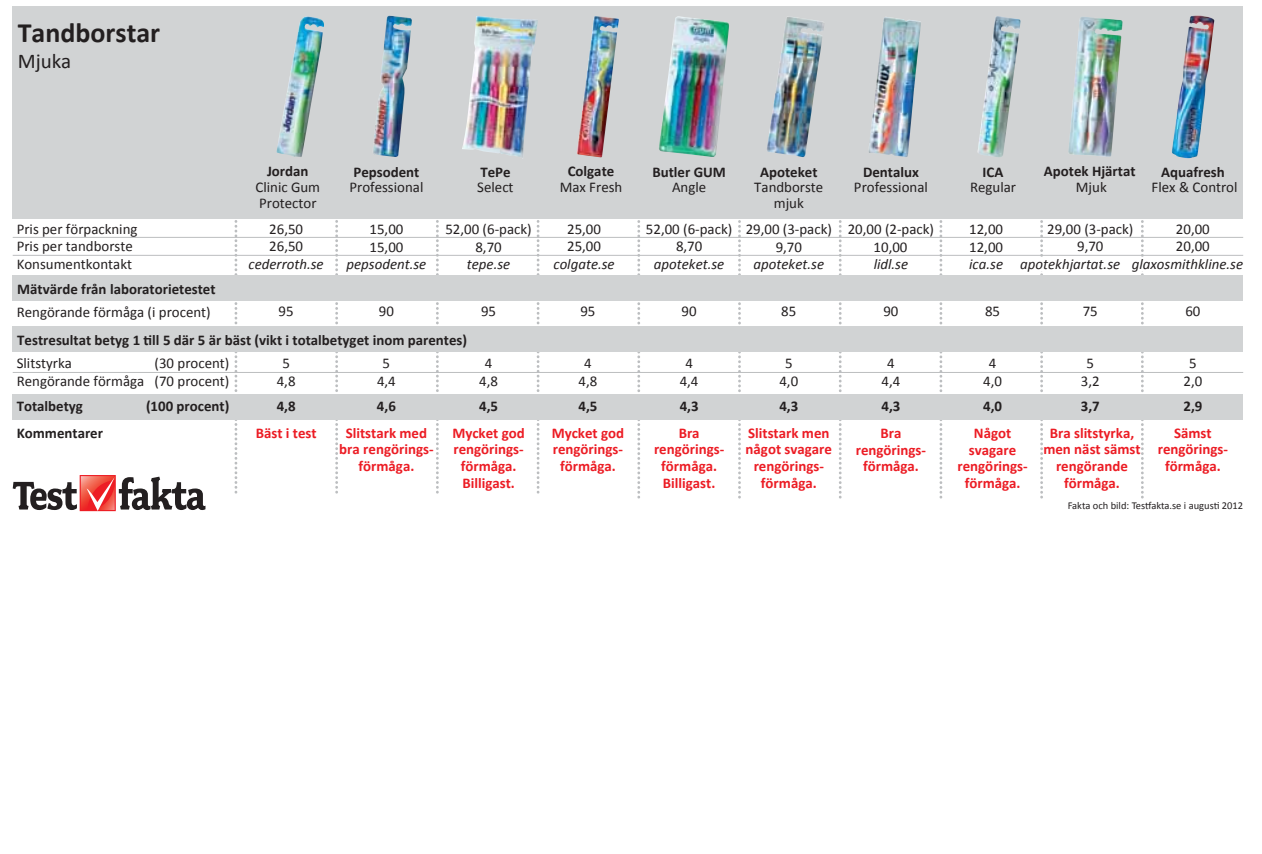
<style>
.page{position:relative;width:1262px;height:854px;background:#fff}
.page>*{position:absolute;margin:0;border:0;box-sizing:border-box;transform-origin:0 0}
.t1{font:700 28px "Calibri";color:#231f20}
.t2{font:21px "Calibri";color:#231f20}
.t3{font:14.88px/17.8px "Calibri";color:#231f20;text-align:center}
.t4{font:700 14.88px/16.6px "Calibri";color:#ec1c24;text-align:center}
.t5{font:700 14.88px "Calibri";color:#231f20}
.t6{font:italic 14.88px "Calibri";color:#231f20}
.t7{font:10.5px "Calibri";color:#231f20}
</style>
<div class="page">
<svg style="left:235px;top:220px;width:2px;height:272px"></svg>
<svg style="left:335px;top:220px;width:3px;height:272px"></svg>
<svg style="left:436px;top:220px;width:3px;height:272px"></svg>
<svg style="left:537px;top:220px;width:2px;height:272px"></svg>
<svg style="left:637px;top:220px;width:3px;height:277px"></svg>
<svg style="left:738px;top:220px;width:3px;height:277px"></svg>
<svg style="left:939px;top:220px;width:3px;height:277px"></svg>
<svg style="left:1040px;top:220px;width:3px;height:277px"></svg>
<svg style="left:1141px;top:220px;width:3px;height:277px"></svg>
<svg style="left:839px;top:220px;width:2px;height:277px"></svg>
<div style="left:13px;top:276px;width:1230px;height:25px;background:#d1d3d4"></div>
<div style="left:13px;top:326px;width:1230px;height:26px;background:#d1d3d4"></div>
<div style="left:13px;top:6px;width:1230px;height:213px;background:#d1d3d4"></div>
<div style="left:13px;top:394px;width:1230px;height:25px;background:#d1d3d4"></div>
<svg style="left:13px;top:475px;width:192px;height:36px"></svg>
<hr style="left:13px;top:237px;width:1230px;height:1px;background:#bcbec0">
<hr style="left:13px;top:372px;width:1230px;height:1px;background:#bcbec0">
<hr style="left:13px;top:255px;width:1230px;height:1px;background:#bcbec0">
<img style="left:276px;top:16px;width:48px;height:141px">
<img style="left:373px;top:16px;width:39px;height:141px">
<img style="left:462px;top:16px;width:76px;height:143px">
<img style="left:577px;top:16px;width:42px;height:142px">
<img style="left:659px;top:16px;width:70px;height:141px">
<img style="left:767px;top:17px;width:57px;height:140px">
<img style="left:869px;top:17px;width:52px;height:140px">
<img style="left:977px;top:16px;width:43px;height:141px">
<img style="left:1068px;top:17px;width:54px;height:140px">
<img style="left:1172px;top:15px;width:42px;height:143px">
<div style="left:1036px;top:258px;width:11px;height:13px;background:#fff"></div>
<div style="left:1139px;top:258px;width:10px;height:13px;background:#fff"></div>
<h1 class="t1" style="left:18px;top:15px;width:144px">Tandborstar</h1>
<h2 class="t2" style="left:18px;top:48px;width:55px">Mjuka</h2>
<p class="t5" style="left:267px;top:162px;width:43px">Jordan</p>
<p class="t3" style="left:255px;top:179px;width:66px;line-height:15.8px;text-align:left">Clinic Gum<br>Protector</p>
<p class="t5" style="left:353px;top:162px;width:67px">Pepsodent</p>
<p class="t3" style="left:349px;top:178px;width:75px">Professional</p>
<p class="t5" style="left:480px;top:162px;width:32px">TePe</p>
<p class="t3" style="left:477px;top:178px;width:38px">Select</p>
<p class="t5" style="left:568px;top:162px;width:48px">Colgate</p>
<p class="t3" style="left:560px;top:178px;width:64px">Max Fresh</p>
<p class="t5" style="left:652px;top:162px;width:75px">Butler GUM</p>
<p class="t3" style="left:672px;top:178px;width:36px">Angle</p>
<p class="t5" style="left:760px;top:162px;width:59px">Apoteket</p>
<p class="t3" style="left:754px;top:179px;width:71px;line-height:15.8px">Tandborste mjuk</p>
<p class="t5" style="left:863px;top:162px;width:57px">Dentalux</p>
<p class="t3" style="left:854px;top:178px;width:75px">Professional</p>
<p class="t5" style="left:982px;top:162px;width:22px">ICA</p>
<p class="t3" style="left:970px;top:178px;width:48px">Regular</p>
<p class="t5" style="left:1044px;top:162px;width:93px">Apotek Hjärtat</p>
<p class="t3" style="left:1076px;top:178px;width:32px">Mjuk</p>
<p class="t5" style="left:1161px;top:162px;width:65px">Aquafresh</p>
<p class="t3" style="left:1151px;top:178px;width:87px">Flex &amp; Control</p>
<p class="t3" style="left:17px;top:220px;width:122px;text-align:left">Pris per förpackning<br>Pris per tandborste<br>Konsumentkontakt</p>
<p class="t3" style="left:269px;top:220px;width:35px;text-align:left">26,50<br>26,50</p>
<p class="t6" style="left:249px;top:254px;width:77px">cederroth.se</p>
<p class="t3" style="left:369px;top:220px;width:35px;text-align:left">15,00<br>15,00</p>
<p class="t6" style="left:346px;top:254px;width:81px">pepsodent.se</p>
<p class="t3" style="left:445px;top:220px;width:88px">52,00 (6-pack)<br>8,70</p>
<p class="t6" style="left:467px;top:254px;width:45px">tepe.se</p>
<p class="t3" style="left:567px;top:220px;width:35px;text-align:left">25,00<br>25,00</p>
<p class="t6" style="left:553px;top:254px;width:63px">colgate.se</p>
<p class="t3" style="left:646px;top:220px;width:88px">52,00 (6-pack)<br>8,70</p>
<p class="t6" style="left:654px;top:254px;width:72px">apoteket.se</p>
<p class="t3" style="left:746px;top:220px;width:88px">29,00 (3-pack)<br>9,70</p>
<p class="t6" style="left:753px;top:254px;width:72px">apoteket.se</p>
<p class="t3" style="left:848px;top:220px;width:88px">20,00 (2-pack)<br>10,00</p>
<p class="t6" style="left:873px;top:254px;width:36px">lidl.se</p>
<p class="t3" style="left:969px;top:220px;width:35px;text-align:left">12,00<br>12,00</p>
<p class="t6" style="left:969px;top:254px;width:35px">ica.se</p>
<p class="t3" style="left:1047px;top:220px;width:88px">29,00 (3-pack)<br>9,70</p>
<p class="t3" style="left:1176px;top:220px;width:35px;text-align:left">20,00<br>20,00</p>
<p class="t6" style="left:1020px;top:254px;width:224px">apotekhjartat.se glaxosmithkline.se</p>
<p class="t5" style="left:17px;top:279px;width:200px">Mätvärde från laboratorietestet</p>
<p class="t3" style="left:17px;top:303px;width:196px">Rengörande förmåga (i procent)</p>
<p class="t3" style="left:279px;top:302px;width:17px">95</p>
<p class="t3" style="left:379px;top:302px;width:17px">90</p>
<p class="t3" style="left:481px;top:302px;width:17px">95</p>
<p class="t3" style="left:580px;top:302px;width:17px">95</p>
<p class="t3" style="left:681px;top:302px;width:17px">90</p>
<p class="t3" style="left:781px;top:302px;width:17px">85</p>
<p class="t3" style="left:883px;top:302px;width:17px">90</p>
<p class="t3" style="left:985px;top:302px;width:17px">85</p>
<p class="t3" style="left:1083px;top:302px;width:17px">75</p>
<p class="t3" style="left:1185px;top:302px;width:17px">60</p>
<p class="t5" style="left:17px;top:330px;width:451px">Testresultat betyg 1 till 5 där 5 är bäst (vikt i totalbetyget inom parentes)</p>
<p class="t3" style="left:17px;top:354px;width:129px;text-align:left">Slitstyrka<br>Rengörande förmåga</p>
<p class="t3" style="left:155px;top:354px;width:76px;text-align:left">(30 procent) (70 procent)</p>
<p class="t5" style="left:17px;top:397px;width:68px">Totalbetyg</p>
<p class="t5" style="left:146px;top:397px;width:85px">(100 procent)</p>
<p class="t5" style="left:277px;top:397px;width:20px">4,8</p>
<p class="t3" style="left:277px;top:354px;width:20px">5<br>4,8</p>
<p class="t3" style="left:377px;top:354px;width:20px">5<br>4,4</p>
<p class="t3" style="left:479px;top:354px;width:20px">4<br>4,8</p>
<p class="t3" style="left:578px;top:354px;width:20px">4<br>4,8</p>
<p class="t3" style="left:680px;top:354px;width:20px">4<br>4,4</p>
<p class="t3" style="left:779px;top:354px;width:20px">5<br>4,0</p>
<p class="t3" style="left:881px;top:354px;width:20px">4<br>4,4</p>
<p class="t3" style="left:983px;top:354px;width:20px">4<br>4,0</p>
<p class="t3" style="left:1081px;top:354px;width:20px">5<br>3,2</p>
<p class="t3" style="left:1183px;top:354px;width:20px">5<br>2,0</p>
<p class="t4" style="left:552px;top:424px;width:74px">Mycket god rengörings&shy;förmåga.</p>
<p class="t5" style="left:578px;top:397px;width:20px">4,5</p>
<p class="t5" style="left:1081px;top:397px;width:20px">3,7</p>
<p class="t5" style="left:479px;top:397px;width:20px">4,5</p>
<p class="t5" style="left:680px;top:397px;width:20px">4,3</p>
<p class="t5" style="left:1183px;top:397px;width:20px">2,9</p>
<p class="t5" style="left:377px;top:397px;width:20px">4,6</p>
<p class="t5" style="left:779px;top:397px;width:20px">4,3</p>
<p class="t5" style="left:881px;top:397px;width:20px">4,3</p>
<p class="t5" style="left:983px;top:397px;width:20px">4,0</p>
<p class="t4" style="left:957px;top:424px;width:72px">Något svagare rengörings&shy;förmåga.</p>
<p class="t4" style="left:1043px;top:424px;width:99px">Bra slitstyrka, men näst sämst rengörande förmåga.</p>
<p class="t4" style="left:452px;top:424px;width:74px">Mycket god rengörings&shy;förmåga.<br>Billigast.</p>
<p class="t4" style="left:339px;top:424px;width:96px">Slitstark med bra rengörings&shy;förmåga.</p>
<p class="t4" style="left:746px;top:424px;width:88px">Slitstark men något svagare rengörings&shy;förmåga.</p>
<p class="t4" style="left:256px;top:424px;width:62px">Bäst i test</p>
<p class="t4" style="left:1158px;top:424px;width:72px">Sämst rengörings&shy;förmåga.</p>
<p class="t5" style="left:17px;top:423px;width:88px">Kommentarer</p>
<p class="t4" style="left:654px;top:424px;width:72px">Bra rengörings&shy;förmåga.<br>Billigast.</p>
<p class="t4" style="left:856px;top:424px;width:72px">Bra rengörings&shy;förmåga.</p>
<p class="t7" style="left:1068px;top:499px;width:177px">Fakta och bild: Testfakta.se i augusti 2012</p>
</div>
